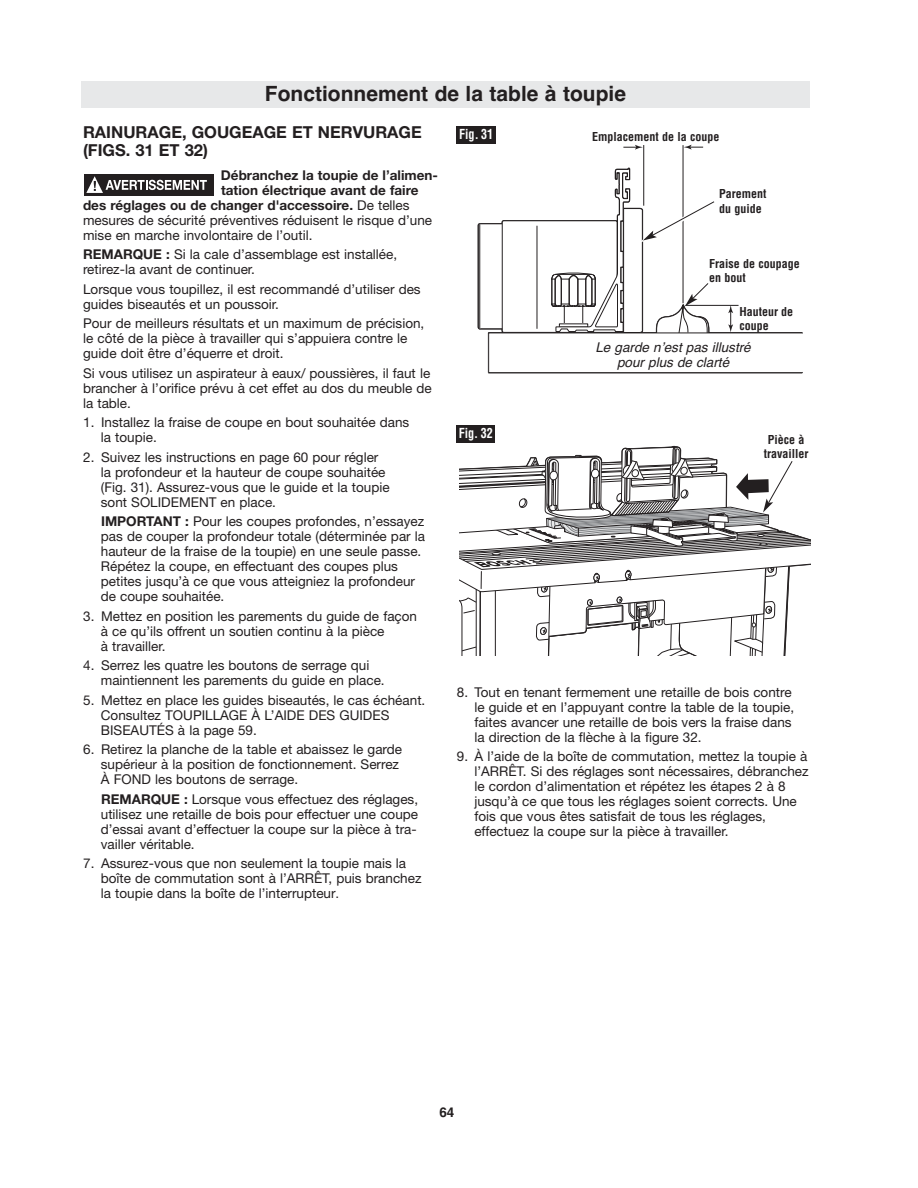
<style>
.page{position:relative;width:918px;height:1188px;background:#fff}
.page>*{position:absolute;margin:0;border:0;box-sizing:border-box;transform-origin:0 0}
.t1{font:700 21px "Helvetica";color:#231f20}
.t2{font:700 16.5px/18px "Helvetica Neue LT Std";color:#231f20}
.t3{font:13.5px/15px "Helvetica Neue LT Std";color:#231f20}
.t4{font:700 13.5px "Helvetica Neue LT Std";color:#231f20}
.t5{font:italic 13.5px/15px "Helvetica";color:#231f20;text-align:center}
.t6{font:700 condensed 13.5px "Helvetica";color:#fff;scale:.9 1}
.t7{font:700 13.5px "Helvetica";color:#231f20}
.t8{font:700 condensed 12px/14.4px "Helvetica";color:#231f20}
.s1{font-weight:400}
.s2{font-weight:700}
.s3{font-family:"Helvetica"}
</style>
<div class="page">
<div style="left:81px;top:81px;width:729px;height:27px;background:#e7e8e9"></div>
<div style="left:84px;top:174px;width:130px;height:21px;background:#231f20"></div>
<svg style="left:86px;top:176px;width:121px;height:17px"></svg>
<hr style="left:685px;top:305px;width:54px;height:1px;background:#231f20">
<hr style="left:683px;top:145px;width:1px;height:158px;background:#231f20">
<svg style="left:684px;top:145px;width:19px;height:5px"></svg>
<div style="left:488px;top:333px;width:314px;height:40px;border:1px solid #231f20"></div>
<div style="left:478px;top:223px;width:29px;height:106px;border:1px solid #231f20;border-radius:2px"></div>
<hr style="left:479px;top:224px;width:1px;height:105px;background:#231f20">
<div style="left:502px;top:221px;width:115px;height:111px;background:#fff;border-radius:2px"></div>
<div style="left:502px;top:220px;width:116px;height:113px;border:1px solid #231f20;border-radius:2px"></div>
<hr style="left:537px;top:226px;width:1px;height:102px;background:#231f20">
<hr style="left:643px;top:145px;width:1px;height:61px;background:#231f20">
<svg style="left:623px;top:145px;width:20px;height:5px"></svg>
<svg style="left:551px;top:167px;width:182px;height:168px"></svg>
<svg style="left:460px;top:445px;width:351px;height:210px"></svg>
<div style="left:457px;top:126px;width:39px;height:18px;background:#231f20"></div>
<div style="left:457px;top:425px;width:38px;height:18px;background:#231f20"></div>
<p class="t1" style="left:265px;top:81px;width:363px">Fonctionnement de la table à toupie</p>
<p class="t2" style="left:83px;top:124px;width:340px">RAINURAGE, GOUGEAGE ET NERVURAGE (FIGS. 31 ET 32)</p>
<p class="t4" style="left:221px;top:170px;width:219px">Débranchez la toupie de l’alimen-</p>
<p class="t4" style="left:221px;top:185px;width:199px">tation électrique avant de faire</p>
<p class="t4" style="left:83px;top:200px;width:328px">des réglages ou de changer d'accessoire. <span class="s1">De telles</span></p>
<p class="t3" style="left:83px;top:214px;width:351px">mesures de sécurité préventives réduisent le risque d’une</p>
<p class="t3" style="left:83px;top:229px;width:231px">mise en marche involontaire de l’outil.</p>
<p class="t3" style="left:83px;top:248px;width:316px"><span class="s2">REMARQUE :</span> Si la cale d’assemblage est installée, retirez-la avant de continuer.</p>
<p class="t3" style="left:83px;top:283px;width:339px">Lorsque vous toupillez, il est recommandé d’utiliser des guides biseautés et un poussoir.</p>
<p class="t3" style="left:83px;top:317px;width:343px">Pour de meilleurs résultats et un maximum de précision, le côté de la pièce à travailler qui s’appuiera contre le guide doit être d’équerre et droit.</p>
<p class="t3" style="left:83px;top:367px;width:350px;text-align:justify">Si vous utilisez un aspirateur à eaux/ poussières, il faut le brancher à l’orifice prévu à cet effet au dos du meuble de la table.</p>
<p class="t3" style="left:101px;top:416px;width:310px;text-indent:-18px">1. Installez la fraise de coupe en bout souhaitée dans la toupie.</p>
<p class="t3" style="left:101px;top:451px;width:290px;text-indent:-18px">2. Suivez les instructions en page 60 pour régler la profondeur et la hauteur de coupe souhaitée (Fig. 31). Assurez-vous que le guide et la toupie sont SOLIDEMENT en place.</p>
<p class="t3" style="left:101px;top:515px;width:326px"><span class="s2">IMPORTANT :</span> Pour les coupes profondes, n’essayez pas de couper la profondeur totale (déterminée par la hauteur de la fraise de la toupie) en une seule passe.<br>Répétez la coupe, en effectuant des coupes plus petites jusqu’à ce que vous atteigniez la profondeur de coupe souhaitée.</p>
<p class="t3" style="left:101px;top:610px;width:318px;text-indent:-18px">3. Mettez en position les parements du guide de façon à ce qu’ils offrent un soutien continu à la pièce<br>à travailler.</p>
<p class="t3" style="left:101px;top:659px;width:285px;text-indent:-18px">4. Serrez les quatre les boutons de serrage qui maintiennent les parements du guide en place.</p>
<p class="t3" style="left:101px;top:694px;width:326px;text-indent:-18px">5. Mettez en place les guides biseautés, le cas échéant.<br>Consultez TOUPILLAGE À L’AIDE DES GUIDES<br>BISEAUTÉS à la page 59.</p>
<p class="t3" style="left:101px;top:743px;width:303px;text-indent:-18px">6. Retirez la planche de la table et abaissez le garde supérieur à la position de fonctionnement. Serrez<br>À FOND les boutons de serrage.</p>
<p class="t3" style="left:101px;top:793px;width:319px;text-align:justify"><span class="s2">REMARQUE :</span> Lorsque vous effectuez des réglages, utilisez une retaille de bois pour effectuer une coupe d’essai avant d’effectuer la coupe sur la pièce à tra&shy;vailler véritable.</p>
<p class="t3" style="left:101px;top:857px;width:322px;text-indent:-18px">7. Assurez-vous que non seulement la toupie mais la boîte de commutation sont à l’ARRÊT, puis branchez la toupie dans la boîte de l’interrupteur<span class="s3">.</span></p>
<p class="t6" style="left:459px;top:127px;width:39px">Fig. 31</p>
<p class="t8" style="left:592px;top:130px;width:129px">Emplacement de la coupe</p>
<p class="t8" style="left:719px;top:187px;width:49px">Parement du guide</p>
<p class="t8" style="left:709px;top:257px;width:92px;line-height:13.5px">Fraise de coupage en bout</p>
<p class="t8" style="left:739px;top:305px;width:55px;line-height:13.5px">Hauteur de coupe</p>
<p class="t5" style="left:595px;top:340px;width:157px">Le garde nʼest pas illustré pour plus de clarté</p>
<p class="t6" style="left:459px;top:426px;width:39px">Fig. 32</p>
<p class="t8" style="left:764px;top:432px;width:46px;text-align:center">Pièce à travailler</p>
<p class="t3" style="left:474px;top:686px;width:321px;text-indent:-18px">8. Tout en tenant fermement une retaille de bois contre le guide et en l’appuyant contre la table de la toupie, faites avancer une retaille de bois vers la fraise dans la direction de la flèche à la figure 32.</p>
<p class="t3" style="left:474px;top:750px;width:336px;text-indent:-18px">9. À l’aide de la boîte de commutation, mettez la toupie à l’ARRÊT. Si des réglages sont nécessaires, débranchez le cordon d’alimentation et répétez les étapes 2 à 8 jusqu’à ce que tous les réglages soient corrects. Une fois que vous êtes satisfait de tous les réglages, effectuez la coupe sur la pièce à travailler.</p>
<p class="t7" style="left:439px;top:1105px;width:17px">64</p>
</div>
